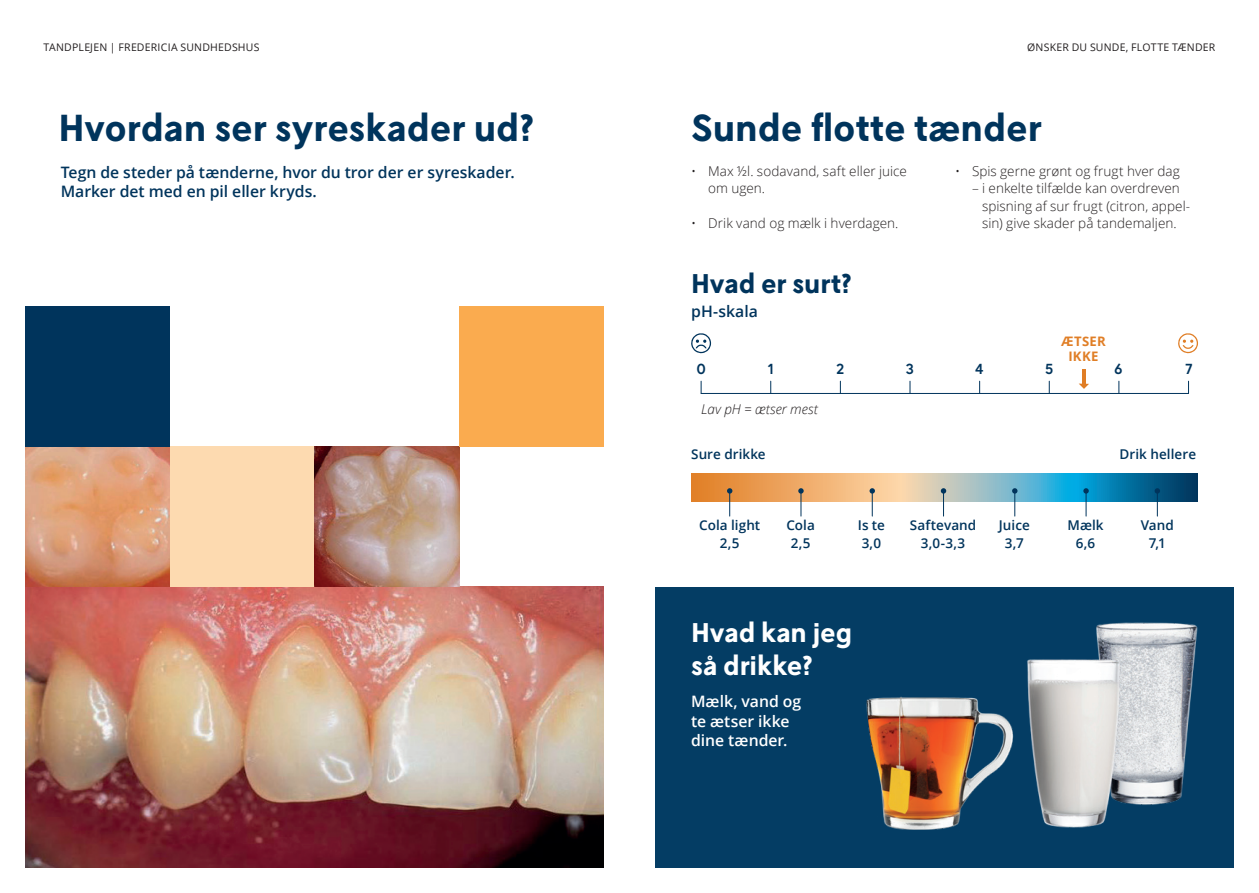
<style>
.page{position:relative;width:1259px;height:893px;background:#fff}
.page>*{position:absolute;margin:0;border:0;box-sizing:border-box;transform-origin:0 0}
.Tandplejen_FS_Rubrik{font:700 37.5px "L10";color:#00345c}
.Tandplejen_FS_Lille{font:700 27px "L10";color:#fff}
.Tandplejen_FS_Lille-2{font:700 27px "L10";letter-spacing:-.005em;color:#00345c}
.Tandplejen_FS_Manche{font:600 15.75px/19.5px "Open Sans";color:#00345c}
.Tandplejen_FS_Manche-2{font:600 15.75px "Open Sans";color:#fff}
.t1{font:500 14.55px "L10";color:#00345c}
.t2{font:300 13.5px/17.2px "Open Sans";letter-spacing:.005em;color:#231f20}
.Tandplejen_FS_Brødte{font:600 13.5px/17.2px "Open Sans";letter-spacing:.005em;color:#00345c;text-align:center}
.Tandplejen_FS_Brødte-2{font:italic 300 13.5px "Open Sans";letter-spacing:.01em;color:#231f20}
.Tandplejen_FS_Brødte-3{font:700 13.05px/14.5px "Open Sans";letter-spacing:.025em;color:#e07e26;text-align:center}
.t3{font:10.5px "Open Sans";letter-spacing:.02em;color:#231f20}
</style>
<div class="page">
<div style="left:655px;top:587px;width:578px;height:280px;background:#043d64"></div>
<img style="left:26px;top:587px;width:578px;height:280px">
<img style="left:26px;top:446px;width:144px;height:141px">
<div style="left:170px;top:446px;width:145px;height:141px;background:#fddab0"></div>
<div style="left:26px;top:306px;width:144px;height:140px;background:#00345c"></div>
<img style="left:315px;top:446px;width:144px;height:141px">
<div style="left:459px;top:306px;width:145px;height:140px;background:#faab4f"></div>
<svg style="left:691px;top:473px;width:506px;height:28px;background:#94a294"></svg>
<svg style="left:727px;top:488px;width:5px;height:28px"></svg>
<svg style="left:798px;top:488px;width:5px;height:28px"></svg>
<svg style="left:869px;top:488px;width:6px;height:28px"></svg>
<svg style="left:941px;top:488px;width:5px;height:28px"></svg>
<svg style="left:1012px;top:488px;width:5px;height:28px"></svg>
<svg style="left:1083px;top:488px;width:5px;height:28px"></svg>
<svg style="left:1154px;top:488px;width:6px;height:28px"></svg>
<img style="left:866px;top:696px;width:135px;height:134px">
<img style="left:1120px;top:622px;width:78px;height:183px">
<img style="left:1001px;top:623px;width:145px;height:205px">
<svg style="left:700px;top:381px;width:1px;height:12px"></svg>
<hr style="left:701px;top:393px;width:487px;height:1px;background:#00345c">
<svg style="left:770px;top:381px;width:1px;height:12px"></svg>
<svg style="left:840px;top:381px;width:1px;height:12px"></svg>
<svg style="left:909px;top:381px;width:1px;height:12px"></svg>
<svg style="left:979px;top:381px;width:1px;height:12px"></svg>
<svg style="left:1048px;top:381px;width:1px;height:12px"></svg>
<svg style="left:1118px;top:381px;width:1px;height:12px"></svg>
<svg style="left:1188px;top:381px;width:1px;height:12px"></svg>
<hr style="left:1082px;top:369px;width:3px;height:16px;background:#e07e26">
<svg style="left:1079px;top:384px;width:10px;height:5px"></svg>
<svg style="left:1178px;top:333px;width:20px;height:20px"></svg>
<svg style="left:691px;top:333px;width:20px;height:20px"></svg>
<p class="t3" style="left:44px;top:40px;width:217px">TANDPLEJEN | FREDERICIA SUNDHEDSHUS</p>
<p class="t3" style="left:1027px;top:40px;width:190px">ØNSKER DU SUNDE, FLOTTE TÆNDER</p>
<p class="Tandplejen_FS_Rubrik" style="left:58px;top:107px;width:477px">Hvordan ser syreskader ud?</p>
<p class="Tandplejen_FS_Rubrik" style="left:691px;top:107px;width:352px">Sunde flotte tænder</p>
<p class="Tandplejen_FS_Manche" style="left:61px;top:162px;width:455px">Tegn de steder på tænderne, hvor du tror der er syreskader.<br>Marker det med en pil eller kryds.</p>
<p class="t2" style="left:708px;top:162px;width:200px;text-indent:-17px">• Max ½l. sodavand, saft eller juice om ugen.</p>
<p class="t2" style="left:691px;top:214px;width:209px">• Drik vand og mælk i hverdagen.</p>
<p class="Tandplejen_FS_Lille-2" style="left:691px;top:268px;width:162px">Hvad er surt?</p>
<p class="Tandplejen_FS_Manche" style="left:691px;top:301px;width:68px">pH-skala</p>
<p class="t2" style="left:955px;top:162px;width:226px">• Spis gerne grønt og frugt hver dag</p>
<p class="t2" style="left:982px;top:180px;width:210px;text-indent:-10px">– i enkelte tilfælde kan overdreven spisning af sur frugt (citron, appel&shy;sin) give skader på tandemaljen.</p>
<p class="Tandplejen_FS_Brødte-3" style="left:1061px;top:334px;width:46px">ÆTSER<br>IKKE</p>
<p class="t1" style="left:696px;top:361px;width:11px">0</p>
<p class="t1" style="left:767px;top:361px;width:8px">1</p>
<p class="Tandplejen_FS_Brødte-2" style="left:701px;top:400px;width:118px">Lav pH = ætser mest</p>
<p class="t1" style="left:836px;top:361px;width:10px">2</p>
<p class="t1" style="left:905px;top:361px;width:10px">3</p>
<p class="t1" style="left:975px;top:361px;width:10px">4</p>
<p class="t1" style="left:1044px;top:361px;width:10px">5</p>
<p class="t1" style="left:1114px;top:361px;width:10px">6</p>
<p class="t1" style="left:1185px;top:361px;width:9px">7</p>
<p class="Tandplejen_FS_Brødte" style="left:691px;top:445px;width:76px">Sure drikke</p>
<p class="Tandplejen_FS_Brødte" style="left:1119px;top:445px;width:78px">Drik hellere</p>
<p class="Tandplejen_FS_Brødte" style="left:699px;top:516px;width:63px">Cola light</p>
<p class="Tandplejen_FS_Brødte" style="left:720px;top:534px;width:21px">2,5</p>
<p class="Tandplejen_FS_Brødte" style="left:786px;top:516px;width:30px">Cola<br>2,5</p>
<p class="Tandplejen_FS_Brødte" style="left:857px;top:516px;width:29px;text-align:left">Is te<br>3,0</p>
<p class="Tandplejen_FS_Brødte" style="left:910px;top:516px;width:68px">Saftevand<br>3,0-3,3</p>
<p class="Tandplejen_FS_Brødte" style="left:999px;top:516px;width:33px">Juice<br>3,7</p>
<p class="Tandplejen_FS_Brødte" style="left:1067px;top:516px;width:38px">Mælk<br>6,6</p>
<p class="Tandplejen_FS_Brødte" style="left:1140px;top:516px;width:35px">Vand<br>7,1</p>
<p class="Tandplejen_FS_Lille" style="left:691px;top:618px;width:162px">Hvad kan jeg</p>
<p class="Tandplejen_FS_Lille" style="left:691px;top:651px;width:123px">så drikke?</p>
<p class="Tandplejen_FS_Manche-2" style="left:691px;top:691px;width:111px">Mælk, vand og</p>
<p class="Tandplejen_FS_Manche-2" style="left:691px;top:710px;width:100px">te ætser ikke</p>
<p class="Tandplejen_FS_Manche-2" style="left:691px;top:730px;width:98px">dine tænder.</p>
</div>
